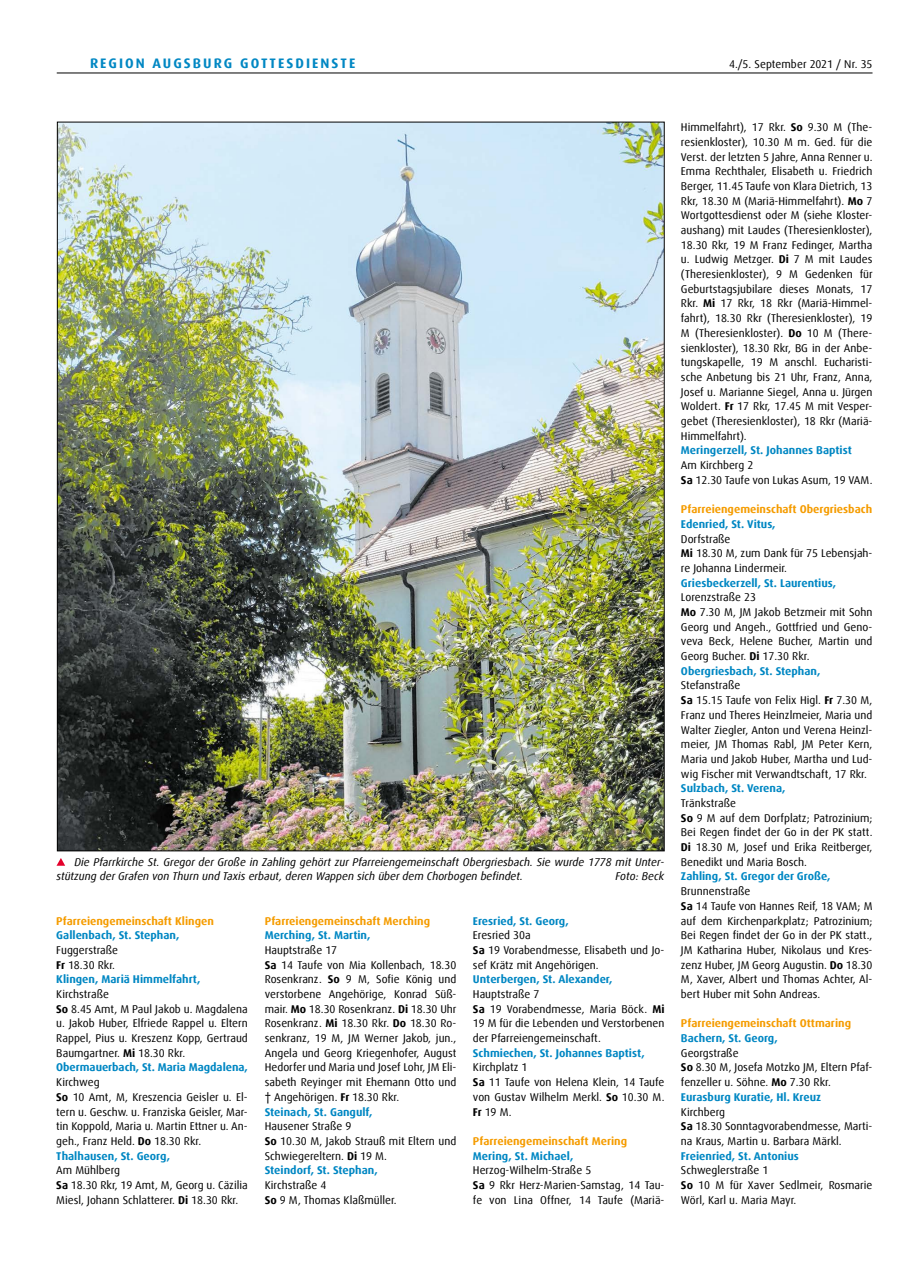
<style>
.page{position:relative;width:908px;height:1276px;background:#fff}
.page>*{position:absolute;margin:0;border:0;box-sizing:border-box;transform-origin:0 0}
.Seitenkopf_links_Dax{font:700 13.75px "Dax Offc Pro";letter-spacing:.15em;color:#0087c3}
.Fliesstext{font:11.25px/14.8px "Dax Offc Pro";color:#000;text-align:justify}
.Pfarrei{font:700 11.25px "Dax Offc Pro";color:#0087c3}
.Bildtext_Dax_kursiv{font:italic 11.25px/14.8px "Dax Offc Pro";color:#000}
.Pfarreiengemeinschaf{font:700 11.25px "Dax Offc Pro";color:#f59c00}
.Fliesstext-2{font:700 11.25px "Dax Offc Pro";color:#0087c3}
.Seitenkopf_links_Dax-2{font:11.25px "Dax Offc Pro";letter-spacing:.005em;color:#000}
.s1{font-weight:700}
</style>
<div class="page">
<hr style="left:57px;top:73px;width:815px;height:1px;background:#000">
<img style="left:59px;top:124px;width:603px;height:725px">
<svg style="left:57px;top:858px;width:8px;height:7px"></svg>
<p class="Seitenkopf_links_Dax" style="left:90px;top:54px;width:267px">REGION AUGSBURG GOTTESDIENSTE</p>
<p class="Seitenkopf_links_Dax-2" style="left:728px;top:56px;width:145px">4./5. September 2021 / Nr. 35</p>
<p class="Bildtext_Dax_kursiv" style="left:56px;top:854px;width:609px;text-indent:18px">Die Pfarrkirche St. Gregor der Große in Zahling gehört zur Pfarreiengemeinschaft Obergriesbach. Sie wurde 1778 mit Unter&shy;stützung der Grafen von Thurn und Taxis erbaut, deren Wappen sich über dem Chorbogen befindet.</p>
<p class="Bildtext_Dax_kursiv" style="left:615px;top:869px;width:50px">Foto: Beck</p>
<p class="Pfarreiengemeinschaf" style="left:56px;top:913px;width:159px">Pfarreiengemeinschaft Klingen</p>
<p class="Pfarrei" style="left:56px;top:928px;width:124px">Gallenbach, St. Stephan,</p>
<p class="Fliesstext" style="left:56px;top:942px;width:63px">Fuggerstraße</p>
<p class="Fliesstext" style="left:56px;top:957px;width:60px"><span class="s1">Fr</span> 18.30 Rkr.</p>
<p class="Pfarrei" style="left:56px;top:972px;width:146px">Klingen, Mariä Himmelfahrt,</p>
<p class="Fliesstext" style="left:56px;top:986px;width:54px">Kirchstraße</p>
<p class="Fliesstext" style="left:56px;top:1001px;width:193px"><span class="s1">So</span> 8.45 Amt, M Paul Jakob u. Magdalena u. Jakob Huber, Elfriede Rappel u. Eltern Rappel, Pius u. Kreszenz Kopp, Gertraud Baumgartner. <span class="s1">Mi</span> 18.30 Rkr.</p>
<p class="Pfarrei" style="left:56px;top:1060px;width:193px">Obermauerbach, St. Maria Magdalena,</p>
<p class="Fliesstext" style="left:56px;top:1075px;width:45px">Kirchweg</p>
<p class="Fliesstext" style="left:56px;top:1089px;width:193px"><span class="s1">So</span> 10 Amt, M, Kreszencia Geisler u. El&shy;tern u. Geschw. u. Franziska Geisler, Mar&shy;tin Koppold, Maria u. Martin Ettner u. An&shy;geh., Franz Held. <span class="s1">Do</span> 18.30 Rkr.</p>
<p class="Pfarrei" style="left:56px;top:1148px;width:115px">Thalhausen, St. Georg,</p>
<p class="Fliesstext" style="left:56px;top:1163px;width:65px">Am Mühlberg</p>
<p class="Fliesstext" style="left:56px;top:1177px;width:193px"><span class="s1">Sa</span> 18.30 Rkr, 19 Amt, M, Georg u. Cäzilia<br>Miesl, Johann Schlatterer. <span class="s1">Di</span> 18.30 Rkr.</p>
<p class="Pfarreiengemeinschaf" style="left:265px;top:913px;width:167px">Pfarreiengemeinschaft Merching</p>
<p class="Pfarrei" style="left:265px;top:928px;width:107px">Merching, St. Martin,</p>
<p class="Fliesstext" style="left:265px;top:942px;width:74px">Hauptstraße 17</p>
<p class="Fliesstext" style="left:265px;top:957px;width:193px"><span class="s1">Sa</span> 14 Taufe von Mia Kollenbach, 18.30<br>Rosenkranz. <span class="s1">So</span> 9 M, Sofie König und verstorbene Angehörige, Konrad Süß&shy;mair. <span class="s1">Mo</span> 18.30 Rosenkranz. <span class="s1">Di</span> 18.30 Uhr Rosenkranz. <span class="s1">Mi</span> 18.30 Rkr. <span class="s1">Do</span> 18.30 Ro&shy;senkranz, 19 M, JM Werner Jakob, jun., Angela und Georg Kriegenhofer, August Hedorfer und Maria und Josef Lohr, JM Eli&shy;sabeth Reyinger mit Ehemann Otto und † Angehörigen. <span class="s1">Fr</span> 18.30 Rkr.</p>
<p class="Pfarrei" style="left:265px;top:1104px;width:109px">Steinach, St. Gangulf,</p>
<p class="Fliesstext" style="left:265px;top:1119px;width:88px">Hausener Straße 9</p>
<p class="Fliesstext" style="left:265px;top:1133px;width:193px"><span class="s1">So</span> 10.30 M, Jakob Strauß mit Eltern und<br>Schwiegereltern. <span class="s1">Di</span> 19 M.</p>
<p class="Pfarrei" style="left:265px;top:1163px;width:114px">Steindorf, St. Stephan,</p>
<p class="Fliesstext" style="left:265px;top:1177px;width:63px">Kirchstraße 4</p>
<p class="Fliesstext" style="left:265px;top:1192px;width:133px"><span class="s1">So</span> 9 M, Thomas Klaßmüller.</p>
<p class="Pfarrei" style="left:472px;top:913px;width:97px">Eresried, St. Georg,</p>
<p class="Fliesstext" style="left:472px;top:928px;width:59px">Eresried 30a</p>
<p class="Fliesstext" style="left:472px;top:942px;width:193px"><span class="s1">Sa</span> 19 Vorabendmesse, Elisabeth und Jo&shy;sef Krätz mit Angehörigen.</p>
<p class="Pfarrei" style="left:472px;top:972px;width:141px">Unterbergen, St. Alexander,</p>
<p class="Fliesstext" style="left:472px;top:986px;width:68px">Hauptstraße 7</p>
<p class="Fliesstext" style="left:472px;top:1001px;width:193px"><span class="s1">Sa</span> 19 Vorabendmesse, Maria Böck. <span class="s1">Mi </span>19 M für die Lebenden und Verstorbenen der Pfarreiengemeinschaft.</p>
<p class="Pfarrei" style="left:472px;top:1045px;width:173px">Schmiechen, St. Johannes Baptist,</p>
<p class="Fliesstext" style="left:472px;top:1060px;width:56px">Kirchplatz 1</p>
<p class="Fliesstext" style="left:472px;top:1075px;width:193px"><span class="s1">Sa</span> 11 Taufe von Helena Klein, 14 Taufe von Gustav Wilhelm Merkl. <span class="s1">So</span> 10.30 M.<br><span class="s1">Fr</span> 19 M.</p>
<p class="Pfarreiengemeinschaf" style="left:472px;top:1133px;width:156px">Pfarreiengemeinschaft Mering</p>
<p class="Pfarrei" style="left:472px;top:1148px;width:102px">Mering, St. Michael,</p>
<p class="Fliesstext" style="left:472px;top:1163px;width:120px">Herzog-Wilhelm-Straße 5</p>
<p class="Fliesstext" style="left:472px;top:1177px;width:193px"><span class="s1">Sa</span> 9 Rkr Herz-Marien-Samstag, 14 Tau&shy;fe von Lina Offner, 14 Taufe (Mariä-</p>
<p class="Fliesstext" style="left:680px;top:120px;width:193px">Himmelfahrt), 17 Rkr. <span class="s1">So</span> 9.30 M (The&shy;resienkloster), 10.30 M m. Ged. für die Verst. der letzten 5 Jahre, Anna Renner u.<br>Emma Rechthaler, Elisabeth u. Friedrich Berger, 11.45 Taufe von Klara Dietrich, 13<br>Rkr, 18.30 M (Mariä-Himmelfahrt). <span class="s1">Mo</span> 7<br>Wortgottesdienst oder M (siehe Kloster&shy;aushang) mit Laudes (Theresienkloster), 18.30 Rkr, 19 M Franz Fedinger, Martha u. Ludwig Metzger. <span class="s1">Di</span> 7 M mit Laudes (Theresienkloster), 9 M Gedenken für Geburtstagsjubilare dieses Monats, 17<br>Rkr. <span class="s1">Mi</span> 17 Rkr, 18 Rkr (Mariä-Himmel&shy;fahrt), 18.30 Rkr (Theresienkloster), 19<br>M (Theresienkloster). <span class="s1">Do</span> 10 M (There&shy;sienkloster), 18.30 Rkr, BG in der Anbe&shy;tungskapelle, 19 M anschl. Eucharisti&shy;sche Anbetung bis 21 Uhr, Franz, Anna, Josef u. Marianne Siegel, Anna u. Jürgen Woldert. <span class="s1">Fr</span> 17 Rkr, 17.45 M mit Vesper&shy;gebet (Theresienkloster), 18 Rkr (Mariä-Himmelfahrt).</p>
<p class="Pfarrei" style="left:680px;top:443px;width:172px">Meringerzell, St. Johannes Baptist</p>
<p class="Fliesstext" style="left:680px;top:458px;width:74px">Am Kirchberg 2</p>
<p class="Fliesstext" style="left:680px;top:472px;width:193px"><span class="s1">Sa</span> 12.30 Taufe von Lukas Asum, 19 VAM.</p>
<p class="Pfarreiengemeinschaf" style="left:680px;top:502px;width:193px">Pfarreiengemeinschaft Obergriesbach</p>
<p class="Pfarrei" style="left:680px;top:516px;width:96px">Edenried, St. Vitus,</p>
<p class="Fliesstext" style="left:680px;top:531px;width:51px">Dorfstraße</p>
<p class="Fliesstext" style="left:680px;top:546px;width:193px"><span class="s1">Mi</span> 18.30 M, zum Dank für 75 Lebensjah&shy;re Johanna Lindermeir.</p>
<p class="Pfarrei" style="left:680px;top:575px;width:156px">Griesbeckerzell, St. Laurentius,</p>
<p class="Fliesstext" style="left:680px;top:590px;width:77px">Lorenzstraße 23</p>
<p class="Fliesstext" style="left:680px;top:605px;width:193px"><span class="s1">Mo</span> 7.30 M, JM Jakob Betzmeir mit Sohn Georg und Angeh., Gottfried und Geno&shy;veva Beck, Helene Bucher, Martin und Georg Bucher. <span class="s1">Di</span> 17.30 Rkr.</p>
<p class="Fliesstext-2" style="left:680px;top:663px;width:141px">Obergriesbach, St. Stephan,</p>
<p class="Fliesstext" style="left:680px;top:678px;width:61px">Stefanstraße</p>
<p class="Fliesstext" style="left:680px;top:693px;width:193px"><span class="s1">Sa</span> 15.15 Taufe von Felix Higl. <span class="s1">Fr</span> 7.30 M, Franz und Theres Heinzlmeier, Maria und Walter Ziegler, Anton und Verena Heinzl&shy;meier, JM Thomas Rabl, JM Peter Kern, Maria und Jakob Huber, Martha und Lud&shy;wig Fischer mit Verwandtschaft, 17 Rkr.</p>
<p class="Pfarrei" style="left:680px;top:781px;width:106px">Sulzbach, St. Verena,</p>
<p class="Fliesstext" style="left:680px;top:795px;width:56px">Tränkstraße</p>
<p class="Fliesstext" style="left:680px;top:810px;width:193px"><span class="s1">So</span> 9 M auf dem Dorfplatz; Patrozinium; Bei Regen findet der Go in der PK statt.<br><span class="s1">Di</span> 18.30 M, Josef und Erika Reitberger, Benedikt und Maria Bosch.</p>
<p class="Fliesstext-2" style="left:680px;top:869px;width:151px">Zahling, St. Gregor der Große,</p>
<p class="Fliesstext" style="left:680px;top:884px;width:71px">Brunnenstraße</p>
<p class="Fliesstext" style="left:680px;top:898px;width:193px"><span class="s1">Sa</span> 14 Taufe von Hannes Reif, 18 VAM; M auf dem Kirchenparkplatz; Patrozinium; Bei Regen findet der Go in der PK statt., JM Katharina Huber, Nikolaus und Kres&shy;zenz Huber, JM Georg Augustin. <span class="s1">Do</span> 18.30<br>M, Xaver, Albert und Thomas Achter, Al&shy;bert Huber mit Sohn Andreas.</p>
<p class="Pfarreiengemeinschaf" style="left:680px;top:1016px;width:171px">Pfarreiengemeinschaft Ottmaring</p>
<p class="Pfarrei" style="left:680px;top:1031px;width:98px">Bachern, St. Georg,</p>
<p class="Fliesstext" style="left:680px;top:1045px;width:59px">Georgstraße</p>
<p class="Fliesstext" style="left:680px;top:1060px;width:193px"><span class="s1">So</span> 8.30 M, Josefa Motzko JM, Eltern Pfaf&shy;fenzeller u. Söhne. <span class="s1">Mo</span> 7.30 Rkr.</p>
<p class="Pfarrei" style="left:680px;top:1089px;width:142px">Eurasburg Kuratie, Hl. Kreuz</p>
<p class="Fliesstext" style="left:680px;top:1104px;width:46px">Kirchberg</p>
<p class="Fliesstext" style="left:680px;top:1119px;width:193px"><span class="s1">Sa</span> 18.30 Sonntagvorabendmesse, Marti&shy;na Kraus, Martin u. Barbara Märkl.</p>
<p class="Pfarrei" style="left:680px;top:1148px;width:119px">Freienried, St. Antonius</p>
<p class="Fliesstext" style="left:680px;top:1163px;width:89px">Schweglerstraße 1</p>
<p class="Fliesstext" style="left:680px;top:1177px;width:193px"><span class="s1">So</span> 10 M für Xaver Sedlmeir, Rosmarie<br>Wörl, Karl u. Maria Mayr.</p>
</div>
